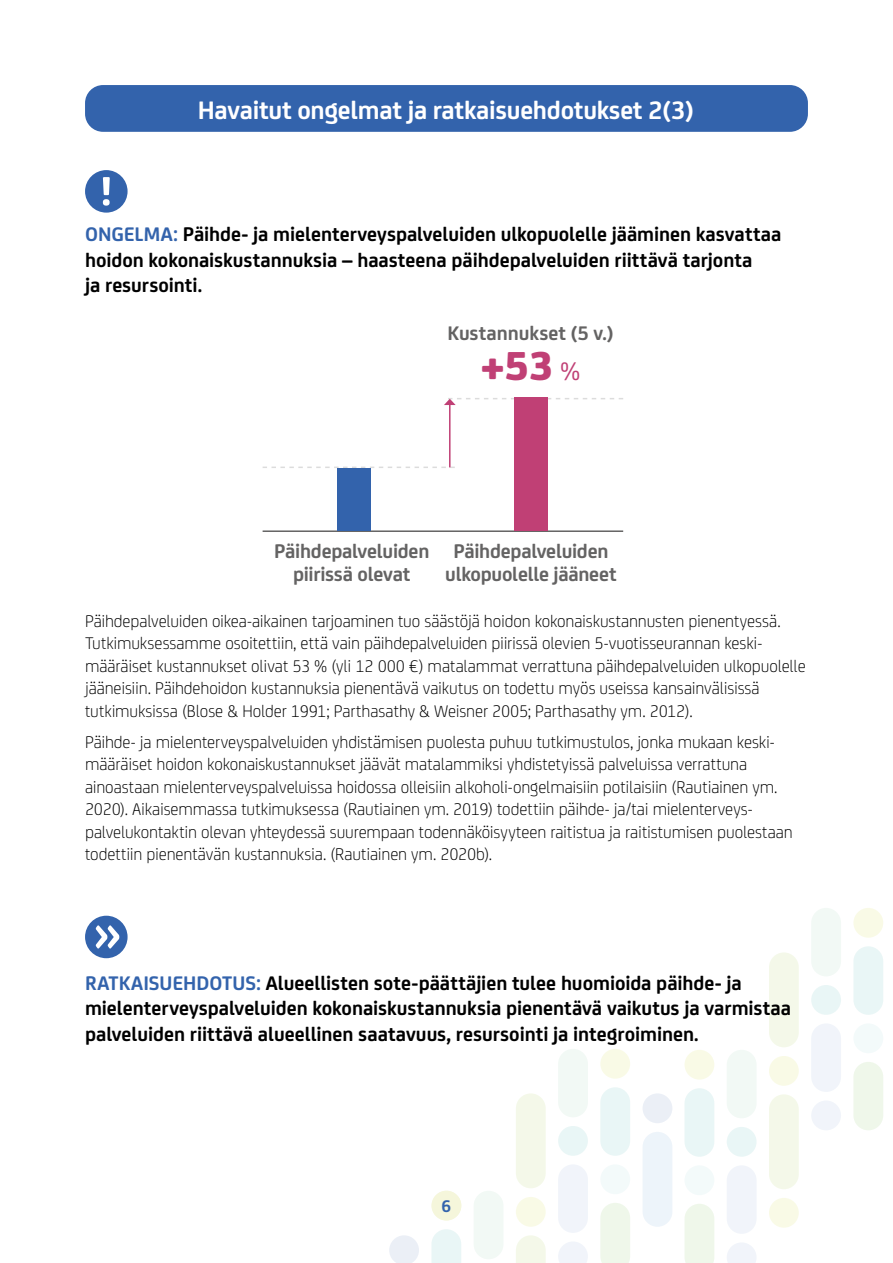
<style>
.page{position:relative;width:893px;height:1263px;background:#fff}
.page>*{position:absolute;margin:0;border:0;box-sizing:border-box;transform-origin:0 0}
.t1{font:43.2px "FS Joey Heavy 3";color:#c04075}
.OTSIKKO_3{font:700 27px "FS Joey";letter-spacing:-.01em;color:#fff}
.ONGELMA_RATKAISU{font:700 21px/25.5px "FS Joey";color:#000}
.t2{font:21px/22.5px "FS Joey Bold 4";letter-spacing:-.01em;color:#646363;text-align:center}
.LEIPIS{font:300 18px/22.5px "FS Joey";letter-spacing:-.005em;color:#000}
.t3{font:700 18px "FS Joey";color:#3363ac}
.s1{color:#3363ac}
.s2{font-family:"FS Joey 6";font-size:27px}
</style>
<div class="page">
<svg style="left:516px;top:1235px;width:30px;height:28px"></svg>
<svg style="left:389px;top:1235px;width:30px;height:28px"></svg>
<svg style="left:431px;top:1191px;width:30px;height:29px"></svg>
<svg style="left:431px;top:1229px;width:30px;height:34px"></svg>
<div style="left:474px;top:1191px;width:29px;height:68px;background:#f2f9f5;border-radius:15px"></div>
<div style="left:516px;top:1197px;width:30px;height:30px;background:#f9fae6;border-radius:50%"></div>
<div style="left:516px;top:1093px;width:30px;height:95px;background:#f4f8e9;border-radius:15px"></div>
<div style="left:600px;top:1049px;width:30px;height:30px;background:#f9fae6;border-radius:50%"></div>
<div style="left:600px;top:1164px;width:30px;height:30px;background:#f3fafa;border-radius:50%"></div>
<div style="left:600px;top:1087px;width:30px;height:69px;background:#e9f6f6;border-radius:15px"></div>
<div style="left:600px;top:1203px;width:30px;height:60px;background:#eff7ea"></div>
<svg style="left:558px;top:1242px;width:30px;height:21px"></svg>
<div style="left:558px;top:1126px;width:30px;height:30px;background:#e9f6f6;border-radius:50%"></div>
<div style="left:558px;top:1164px;width:30px;height:69px;background:#f1f4fa;border-radius:15px"></div>
<div style="left:558px;top:1049px;width:30px;height:68px;background:#f2f9f5;border-radius:15px"></div>
<div style="left:642px;top:1093px;width:30px;height:30px;background:#ebeff6;border-radius:50%"></div>
<div style="left:642px;top:1132px;width:30px;height:95px;background:#edf4fa;border-radius:15px"></div>
<div style="left:769px;top:1198px;width:30px;height:30px;background:#f9fae6;border-radius:50%"></div>
<div style="left:769px;top:1094px;width:30px;height:95px;background:#f4f8e9;border-radius:15px"></div>
<div style="left:684px;top:1050px;width:30px;height:30px;background:#f9fae6;border-radius:50%"></div>
<div style="left:684px;top:1165px;width:30px;height:30px;background:#f3fafa;border-radius:50%"></div>
<div style="left:684px;top:1088px;width:30px;height:69px;background:#e9f6f6;border-radius:15px"></div>
<div style="left:685px;top:1204px;width:29px;height:59px;background:#eff7ea"></div>
<svg style="left:727px;top:1243px;width:29px;height:20px"></svg>
<div style="left:727px;top:1127px;width:30px;height:30px;background:#e9f6f6;border-radius:50%"></div>
<div style="left:727px;top:1165px;width:30px;height:69px;background:#f1f4fa;border-radius:15px"></div>
<div style="left:727px;top:1050px;width:30px;height:68px;background:#f2f9f5;border-radius:15px"></div>
<div style="left:769px;top:1056px;width:30px;height:30px;background:#f9fae6;border-radius:50%"></div>
<div style="left:769px;top:952px;width:30px;height:95px;background:#f4f8e9;border-radius:15px"></div>
<div style="left:853px;top:908px;width:30px;height:30px;background:#f9fae6;border-radius:50%"></div>
<div style="left:853px;top:1023px;width:30px;height:30px;background:#f3fafa;border-radius:50%"></div>
<div style="left:853px;top:946px;width:30px;height:69px;background:#e9f6f6;border-radius:15px"></div>
<div style="left:853px;top:1062px;width:30px;height:68px;background:#eff7ea;border-radius:15px"></div>
<div style="left:811px;top:1100px;width:30px;height:30px;background:#f1f4fa;border-radius:50%"></div>
<div style="left:811px;top:985px;width:30px;height:30px;background:#e9f6f6;border-radius:50%"></div>
<div style="left:811px;top:1023px;width:30px;height:69px;background:#f1f4fa;border-radius:15px"></div>
<div style="left:811px;top:908px;width:30px;height:68px;background:#f2f9f5;border-radius:15px"></div>
<div style="left:432px;top:1191px;width:29px;height:29px;background:#f5f6db;border-radius:50%"></div>
<div style="left:85px;top:85px;width:723px;height:47px;background:#3363ac;border-radius:18px"></div>
<hr style="left:263px;top:530px;width:360px;height:2px;background:#646363">
<svg style="left:263px;top:467px;width:192px;height:1px"></svg>
<div style="left:514px;top:397px;width:34px;height:133px;background:#c04075"></div>
<div style="left:337px;top:468px;width:34px;height:62px;background:#3363ac"></div>
<hr style="left:449px;top:404px;width:2px;height:63px;background:#c04075">
<svg style="left:444px;top:398px;width:179px;height:7px"></svg>
<svg style="left:85px;top:170px;width:43px;height:43px"></svg>
<svg style="left:85px;top:916px;width:43px;height:42px"></svg>
<h4 class="OTSIKKO_3" style="left:198px;top:89px;width:498px">Havaitut ongelmat ja ratkaisuehdotukset 2(3)</h4>
<p class="ONGELMA_RATKAISU" style="left:85px;top:220px;width:698px"><span class="s1">ONGELMA:</span> Päihde- ja mielenterveyspalveluiden ulkopuolelle jääminen kasvattaa hoidon kokonaiskustannuksia – haasteena päihdepalveluiden riittävä tarjonta<br>ja resursointi.</p>
<p class="t2" style="left:447px;top:320px;width:167px">Kustannukset (5 v.)</p>
<h1 class="t1" style="left:480px;top:332px;width:102px">+53 <span class="s2">%</span></h1>
<p class="t2" style="left:274px;top:539px;width:157px">Päihdepalveluiden piirissä olevat</p>
<p class="t2" style="left:445px;top:539px;width:173px">Päihdepalveluiden ulkopuolelle jääneet</p>
<p class="LEIPIS" style="left:85px;top:609px;width:722px">Päihdepalveluiden oikea-aikainen tarjoaminen tuo säästöjä hoidon kokonaiskustannusten pienentyessä.<br>Tutkimuksessamme osoitettiin, että vain päihdepalveluiden piirissä olevien 5-vuotisseurannan keski&shy;määräiset kustannukset olivat 53 % (yli 12 000 €) matalammat verrattuna päihdepalveluiden ulkopuolelle jääneisiin. Päihdehoidon kustannuksia pienentävä vaikutus on todettu myös useissa kansainvälisissä tutkimuksissa (Blose &amp; Holder 1991; Parthasathy &amp; Weisner 2005; Parthasathy ym. 2012).</p>
<p class="LEIPIS" style="left:85px;top:730px;width:709px">Päihde- ja mielenterveyspalveluiden yhdistämisen puolesta puhuu tutkimustulos, jonka mukaan keski&shy;määräiset hoidon kokonaiskustannukset jäävät matalammiksi yhdistetyissä palveluissa verrattuna ainoastaan mielenterveyspalveluissa hoidossa olleisiin alkoholi-ongelmaisiin potilaisiin (Rautiainen ym.<br>2020). Aikaisemmassa tutkimuksessa (Rautiainen ym. 2019) todettiin päihde- ja/tai mielenterveys&shy;palvelukontaktin olevan yhteydessä suurempaan todennäköisyyteen raitistua ja raitistumisen puolestaan todettiin pienentävän kustannuksia. (Rautiainen ym. 2020b).</p>
<p class="ONGELMA_RATKAISU" style="left:85px;top:969px;width:707px"><span class="s1">RATKAISUEHDOTUS:</span> Alueellisten sote-päättäjien tulee huomioida päihde- ja mielenterveyspalveluiden kokonaiskustannuksia pienentävä vaikutus ja varmistaa palveluiden riittävä alueellinen saatavuus, resursointi ja integroiminen.</p>
<p class="t3" style="left:442px;top:1192px;width:11px">6</p>
</div>
